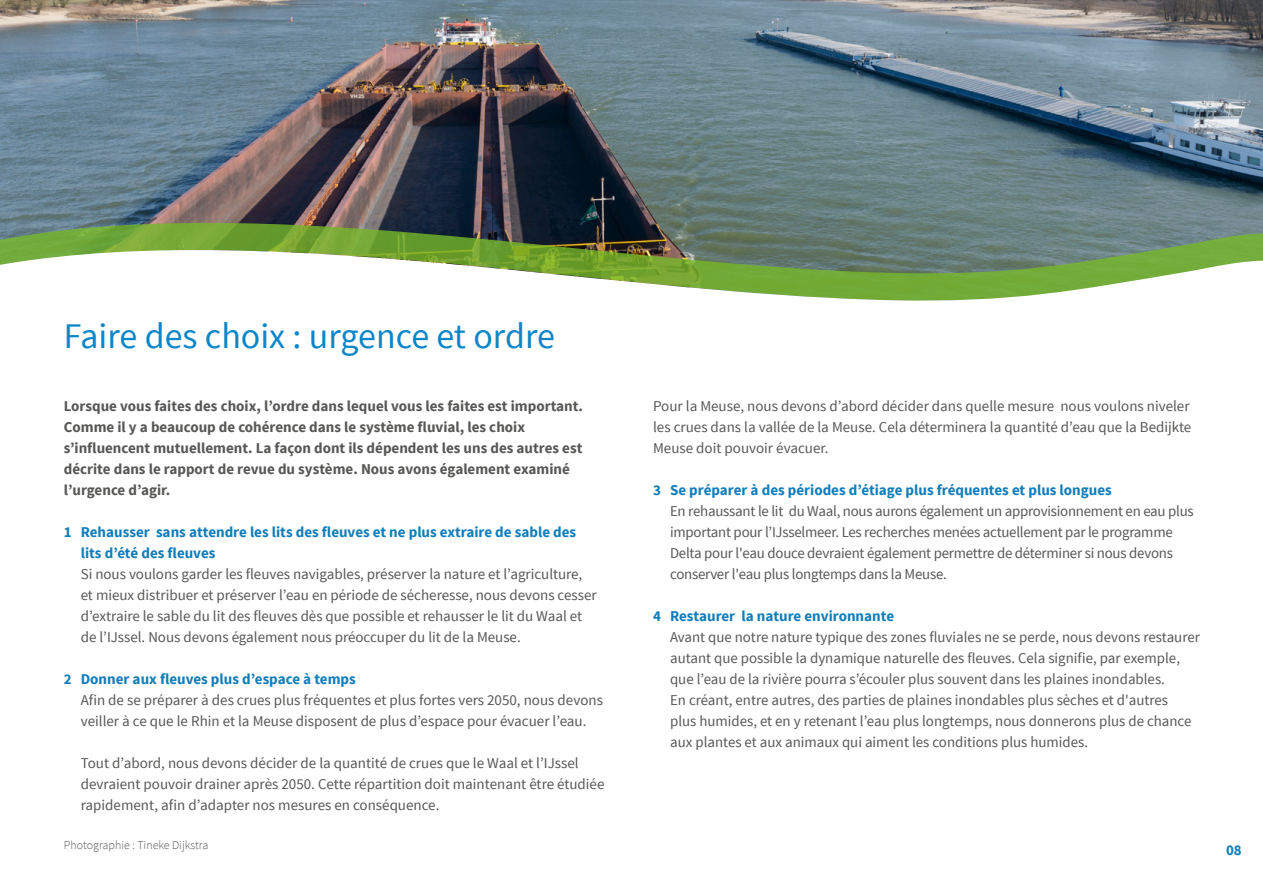
<style>
.page{position:relative;width:1263px;height:893px;background:#fff}
.page>*{position:absolute;margin:0;border:0;box-sizing:border-box;transform-origin:0 0}
.Hoofdkop_-_blauw{font:36px "Source Sans Pro";color:#0b86c8}
.Lopende_tekst{font:15px/21px "Source Sans Pro";color:#575756}
.intro_bold_tussenkop{font:700 15px/21px "Source Sans Pro";color:#575756}
.Tussenkop{font:700 15px/21px "Source Sans Pro";color:#107dba}
.figuur-foto_bijschri{font:300 12px "Source Sans Pro";color:#575756}
</style>
<div class="page">
<img style="left:0;top:0;width:1263px;height:209px">
<svg style="left:0;top:209px;width:1263px;height:92px"></svg>
<h1 class="Hoofdkop_-_blauw" style="left:64px;top:314px;width:493px">Faire des choix : urgence et ordre</h1>
<p class="intro_bold_tussenkop" style="left:64px;top:396px;width:521px">Lorsque vous faites des choix, l’ordre dans lequel vous les faites est important.<br>Comme il y a beaucoup de cohérence dans le système fluvial, les choix s’influencent mutuellement. La façon dont ils dépendent les uns des autres est décrite dans le rapport de revue du système. Nous avons également examiné l’urgence d’agir.</p>
<h2 class="Tussenkop" style="left:81px;top:522px;width:497px;text-indent:-17px">1 Rehausser sans attendre les lits des fleuves et ne plus extraire de sable des lits d’été des fleuves</h2>
<p class="Lopende_tekst" style="left:81px;top:564px;width:517px">Si nous voulons garder les fleuves navigables, préserver la nature et l’agriculture, et mieux distribuer et préserver l’eau en période de sécheresse, nous devons cesser d’extraire le sable du lit des fleuves dès que possible et rehausser le lit du Waal et de l’IJssel. Nous devons également nous préoccuper du lit de la Meuse.</p>
<h2 class="Tussenkop" style="left:64px;top:669px;width:293px">2 Donner aux fleuves plus d’espace à temps</h2>
<p class="Lopende_tekst" style="left:81px;top:690px;width:524px">Afin de se préparer à des crues plus fréquentes et plus fortes vers 2050, nous devons veiller à ce que le Rhin et la Meuse disposent de plus d’espace pour évacuer l’eau.</p>
<p class="Lopende_tekst" style="left:81px;top:753px;width:525px">Tout d’abord, nous devons décider de la quantité de crues que le Waal et l’IJssel devraient pouvoir drainer après 2050. Cette répartition doit maintenant être étudiée rapidement, afin d’adapter nos mesures en conséquence.</p>
<p class="figuur-foto_bijschri" style="left:64px;top:838px;width:146px">Photographie : Tineke Dijkstra</p>
<p class="Lopende_tekst" style="left:653px;top:396px;width:540px;text-align:justify">Pour la Meuse, nous devons d’abord décider dans quelle mesure nous voulons niveler les crues dans la vallée de la Meuse. Cela déterminera la quantité d’eau que la Bedijkte Meuse doit pouvoir évacuer.</p>
<h2 class="Tussenkop" style="left:653px;top:480px;width:460px">3 Se préparer à des périodes d’étiage plus fréquentes et plus longues</h2>
<p class="Lopende_tekst" style="left:670px;top:501px;width:525px">En rehaussant le lit du Waal, nous aurons également un approvisionnement en eau plus important pour l’IJsselmeer. Les recherches menées actuellement par le programme Delta pour l'eau douce devraient également permettre de déterminer si nous devons conserver l'eau plus longtemps dans la Meuse.</p>
<h2 class="Tussenkop" style="left:653px;top:606px;width:242px">4 Restaurer la nature environnante</h2>
<p class="Lopende_tekst" style="left:670px;top:627px;width:531px">Avant que notre nature typique des zones fluviales ne se perde, nous devons restaurer autant que possible la dynamique naturelle des fleuves. Cela signifie, par exemple, que l’eau de la rivière pourra s’écouler plus souvent dans les plaines inondables.<br>En créant, entre autres, des parties de plaines inondables plus sèches et d'autres<br>plus humides, et en y retenant l’eau plus longtemps, nous donnerons plus de chance aux plantes et aux animaux qui aiment les conditions plus humides.</p>
<p class="Tussenkop" style="left:1226px;top:840px;width:17px">08</p>
</div>
